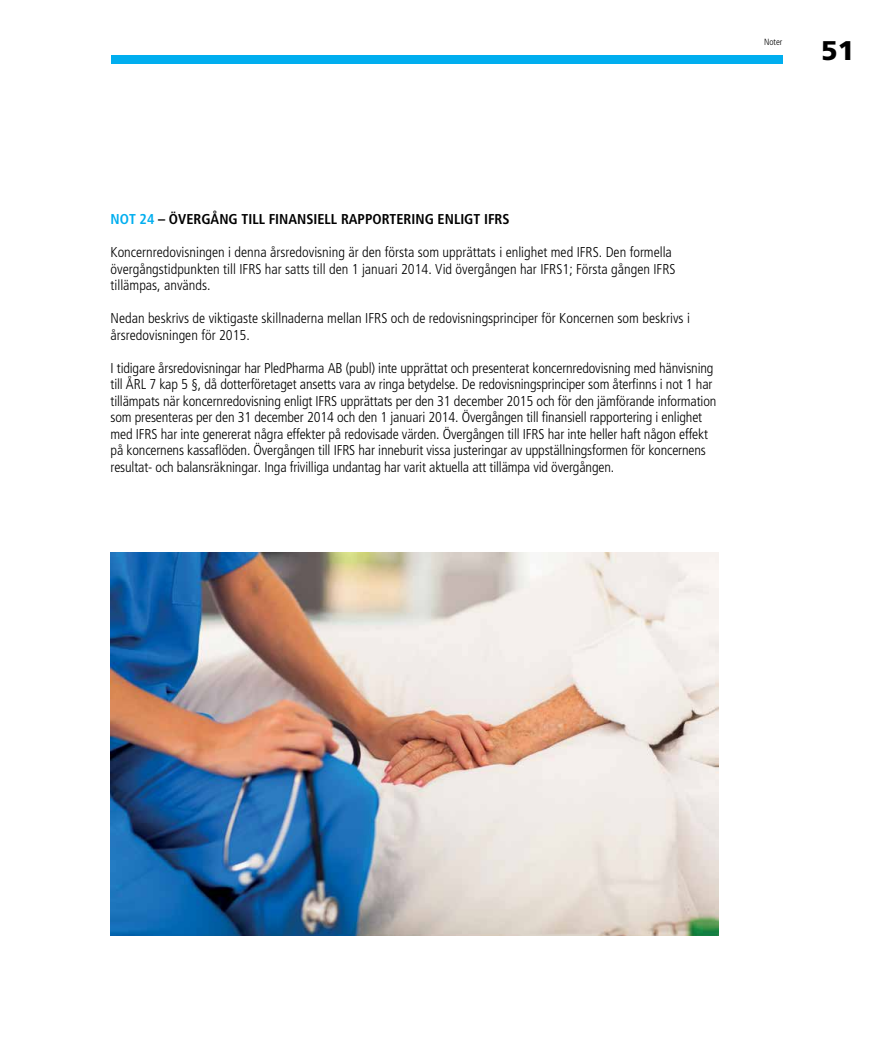
<style>
.page{position:relative;width:893px;height:1063px;background:#fff}
.page>*{position:absolute;margin:0;border:0;box-sizing:border-box;transform-origin:0 0}
.t1{font:900 27px "Frutiger";color:#000}
.t2{font:300 condensed 14.25px/16.5px "Frutiger";letter-spacing:-.01em;color:#000}
.t3{font:700 condensed 14.25px "Frutiger";color:#000}
.t4{font:300 condensed 9px "Frutiger";color:#000}
.s1{color:#00aeef}
</style>
<div class="page">
<div style="left:111px;top:55px;width:671px;height:9px;background:#00aeef"></div>
<img style="left:111px;top:553px;width:608px;height:382px">
<p class="t4" style="left:764px;top:37px;width:20px">Noter</p>
<h1 class="t1" style="left:821px;top:34px;width:35px">51</h1>
<p class="t3" style="left:111px;top:211px;width:401px"><span class="s1">NOT 24</span> – ÖVERGÅNG TILL FINANSIELL RAPPORTERING ENLIGT IFRS</p>
<p class="t2" style="left:111px;top:244px;width:567px">Koncernredovisningen i denna årsredovisning är den första som upprättats i enlighet med IFRS. Den formella övergångstidpunkten till IFRS har satts till den 1 januari 2014. Vid övergången har IFRS1; Första gången IFRS tillämpas, används.</p>
<p class="t2" style="left:111px;top:310px;width:581px">Nedan beskrivs de viktigaste skillnaderna mellan IFRS och de redovisningsprinciper för Koncernen som beskrivs i årsredovisningen för 2015.</p>
<p class="t2" style="left:111px;top:360px;width:607px">I tidigare årsredovisningar har PledPharma AB (publ) inte upprättat och presenterat koncernredovisning med hänvisning till ÅRL 7 kap 5 §, då dotterföretaget ansetts vara av ringa betydelse. De redovisningsprinciper som återfinns i not 1 har tillämpats när koncernredovisning enligt IFRS upprättats per den 31 december 2015 och för den jämförande information som presenteras per den 31 december 2014 och den 1 januari 2014. Övergången till finansiell rapportering i enlighet med IFRS har inte genererat några effekter på redovisade värden. Övergången till IFRS har inte heller haft någon effekt på koncernens kassaflöden. Övergången till IFRS har inneburit vissa justeringar av uppställningsformen för koncernens resultat- och balansräkningar. Inga frivilliga undantag har varit aktuella att tillämpa vid övergången.</p>
</div>
